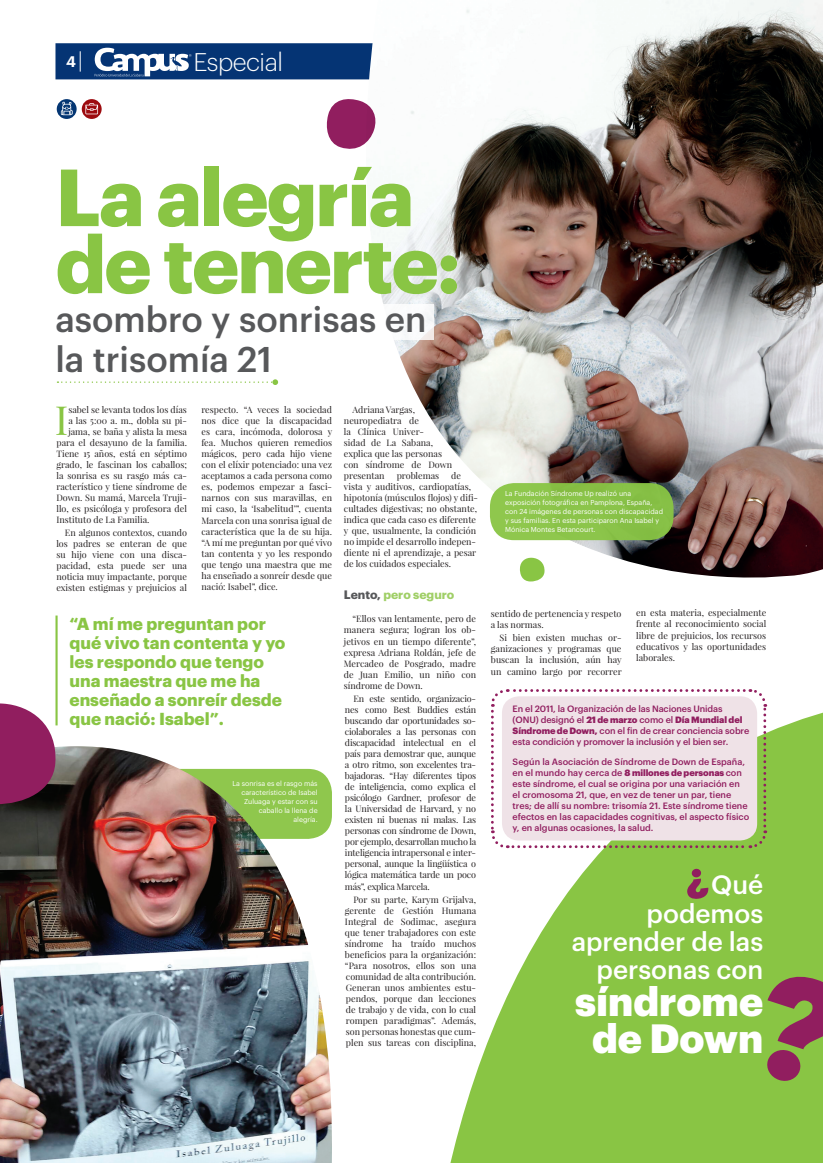
<style>
.page{position:relative;width:823px;height:1163px;background:#fff}
.page>*{position:absolute;margin:0;border:0;box-sizing:border-box;transform-origin:0 0}
.Titulo_Inicio{font:700 79px "Graphik";letter-spacing:-.025em;color:#89c544}
.Texto_corrido_apertu{font:40.1px "Playfair Display";color:#89c544}
.t1{font:900 40px/37px "Graphik";color:#fff;text-align:center}
.Titulo_Inicio-2{font:500 35px "Graphik";color:#57585a}
.t2{font:500 26px/28px "Graphik";color:#fff;text-align:right}
.Pie_de_foto{font:300 25px "Graphik";letter-spacing:-.02em;color:#fff}
.Destacado{font:700 17px/19px "Graphik";color:#89c544}
.Sección{font:600 15px "Graphik";color:#fff}
.t3{font:700 12px "Graphik";color:#a0cf67}
.Texto_corrido{font:9px/11px "Playfair Display";color:#231f20;text-align:justify}
.Texto_corrido-2{font:500 9px/11px "Graphik";color:#911e5f}
.Texto_corrido_apertu-2{font:9px "Playfair Display";color:#231f20}
.Pie_de_foto-2{font:7px/9px "Graphik";color:#fff}
.s1{color:#57585a}
.s2{font-weight:900}
</style>
<div class="page">
<svg style="left:57px;top:99px;width:20px;height:20px"></svg>
<svg style="left:61px;top:102px;width:12px;height:13px"></svg>
<svg style="left:82px;top:99px;width:20px;height:20px"></svg>
<svg style="left:85px;top:103px;width:13px;height:11px"></svg>
<hr style="left:55px;top:615px;width:3px;height:110px;background:#89c544">
<svg style="left:450px;top:705px;width:372px;height:457px;fill:#89c544"></svg>
<img style="left:365px;top:0;width:457px;height:578px">
<svg style="left:55px;top:43px;width:379px;height:36px"></svg>
<svg style="left:489px;top:689px;width:278px;height:160px"></svg>
<div style="left:501px;top:696px;width:255px;height:144px;background:#efe2e7;border-radius:17px"></div>
<div style="left:558px;top:1008px;width:264px;height:36px;background:#89c544"></div>
<svg style="left:764px;top:972px;width:58px;height:110px"></svg>
<svg style="left:686px;top:868px;width:22px;height:31px"></svg>
<svg style="left:57px;top:379px;width:221px;height:6px"></svg>
<div style="left:337px;top:305px;width:96px;height:35px;background:#fff"></div>
<svg style="left:326px;top:97px;width:52px;height:56px"></svg>
<svg style="left:519px;top:557px;width:25px;height:24px"></svg>
<div style="left:489px;top:483px;width:184px;height:57px;background:#89c544;border-radius:24px"></div>
<img style="left:0;top:746px;width:332px;height:416px">
<svg style="left:0;top:701px;width:58px;height:103px;background:#943f6d"></svg>
<p class="Sección" style="left:66px;top:50px;width:11px">4</p>
<p class="Pie_de_foto" style="left:193px;top:44px;width:91px">Especial</p>
<p class="Titulo_Inicio" style="left:55px;top:136px;width:360px">La alegría</p>
<p class="Titulo_Inicio" style="left:55px;top:203px;width:406px">de tenerte:</p>
<p class="Titulo_Inicio-2" style="left:55px;top:293px;width:372px">asombro y sonrisas en</p>
<p class="Titulo_Inicio-2" style="left:55px;top:333px;width:218px">la trisomía 21</p>
<p class="Texto_corrido_apertu" style="left:55px;top:394px;width:15px">I</p>
<p class="Texto_corrido_apertu-2" style="left:68px;top:403px;width:120px">sabel se levanta todos los días</p>
<p class="Texto_corrido" style="left:201px;top:403px;width:132px">respecto. “A veces la sociedad nos dice que la discapacidad es cara, incómoda, dolorosa y fea. Muchos quieren remedios mágicos, pero cada hijo viene con el elíxir potenciado: una vez aceptamos a cada persona como es, podemos empezar a fasci&shy;narnos con sus maravillas, en mi caso, la ‘Isabelitud’”, cuenta Marcela con una sonrisa igual de característica que la de su hija. “A mí me preguntan por qué vivo tan contenta y yo les respondo que tengo una maestra que me ha enseñado a sonreír desde que nació: Isabel”, dice.</p>
<p class="Destacado" style="left:69px;top:612px;width:217px">“A mí me preguntan por qué vivo tan contenta y yo les respondo que tengo una maestra que me ha enseñado a sonreír desde que nació: Isabel”.</p>
<p class="Texto_corrido" style="left:635px;top:607px;width:131px;line-height:11.3px">en esta materia, especialmente frente al reconocimiento social libre de prejuicios, los recursos educativos y las oportunidades laborales.</p>
<p class="Texto_corrido" style="left:344px;top:403px;width:109px;text-align:left;text-indent:9px">Adriana Vargas, neuropediatra de<br>la Clínica Univer-<br>sidad de La Sabana, explica que las personas con síndrome de Down presentan</p>
<p class="Texto_corrido_apertu-2" style="left:68px;top:414px;width:120px">a las 5:00 a. m., dobla su pi-</p>
<p class="Texto_corrido_apertu-2" style="left:68px;top:425px;width:120px">jama, se baña y alista la mesa</p>
<p class="Texto_corrido_apertu-2" style="left:56px;top:436px;width:132px">para el desayuno de la familia.</p>
<p class="Texto_corrido_apertu-2" style="left:56px;top:447px;width:132px">Tiene 15 años, está en séptimo</p>
<p class="Texto_corrido_apertu-2" style="left:56px;top:458px;width:132px">grado, le fascinan los caballos;</p>
<p class="Texto_corrido_apertu-2" style="left:56px;top:469px;width:132px">la sonrisa es su rasgo más ca-</p>
<p class="Texto_corrido_apertu-2" style="left:56px;top:480px;width:132px">racterístico y tiene síndrome de</p>
<p class="Texto_corrido_apertu-2" style="left:56px;top:491px;width:132px">Down. Su mamá, Marcela Truji-</p>
<p class="Texto_corrido_apertu-2" style="left:56px;top:502px;width:132px">llo, es psicóloga y profesora del</p>
<p class="Texto_corrido_apertu-2" style="left:56px;top:513px;width:95px">Instituto de La Familia.</p>
<p class="Texto_corrido" style="left:56px;top:527px;width:132px;text-indent:9px">En algunos contextos, cuando los padres se enteran de que su hijo viene con una disca&shy;pacidad, esta puede ser una noticia muy impactante, porque existen estigmas y prejuicios al</p>
<p class="Texto_corrido" style="left:344px;top:469px;width:135px;text-align:left;text-indent:107px">de vista y auditivos, cardiopatías, hipotonía (músculos flojos) y difi&shy;cultades digestivas; no obstante, indica que cada caso es diferente y que, usualmente, la condición no impide el desarrollo indepen&shy;diente ni el aprendizaje, a pesar de los cuidados especiales.</p>
<p class="t3" style="left:344px;top:585px;width:112px"><span class="s1">Lento,</span> pero seguro</p>
<p class="Texto_corrido" style="left:344px;top:613px;width:134px;text-indent:9px">“Ellos van lentamente, pero de manera segura; logran los ob&shy;jetivos en un tiempo diferente”, expresa Adriana Roldán, jefe de Mercadeo de Posgrado, madre de Juan Emilio, un niño con síndrome de Down.</p>
<p class="Texto_corrido" style="left:345px;top:693px;width:133px;text-indent:9px">En este sentido, organizacio&shy;nes como Best Buddies están buscando dar oportunidades so&shy;ciolaborales a las personas con discapacidad intelectual en el país para demostrar que, aunque a otro ritmo, son excelentes tra&shy;bajadoras. “Hay diferentes tipos de inteligencia, como explica el psicólogo Gardner, profesor de la Universidad de Harvard, y no existen ni buenas ni malas. Las personas con síndrome de Down, por ejemplo, desarrollan mucho la inteligencia intrapersonal e inter&shy;personal, aunque la lingüística o lógica matemática tarde un poco más”, explica Marcela.</p>
<p class="Texto_corrido" style="left:345px;top:894px;width:133px;text-indent:9px">Por su parte, Karym Grijalva, gerente de Gestión Humana Integral de Sodimac, asegura que tener trabajadores con este síndrome ha traído muchos beneficios para la organización: “Para nosotros, ellos son una comunidad de alta contribución.<br>Generan unos ambientes estu&shy;pendos, porque dan lecciones de trabajo y de vida, con lo cual rompen paradigmas”. Además, son personas honestas que cum&shy;plen sus tareas con disciplina,</p>
<p class="Texto_corrido" style="left:396px;top:469px;width:44px">problemas</p>
<p class="Pie_de_foto-2" style="left:505px;top:488px;width:159px">La Fundación Síndrome Up realizó una exposición fotográfica en Pamplona, España, con 24 imágenes de personas con discapacidad y sus familias. En esta participaron Ana Isabel y Mónica Montes Betancourt.</p>
<p class="Texto_corrido" style="left:490px;top:607px;width:132px">sentido de pertenencia y respeto a las normas.</p>
<p class="Texto_corrido" style="left:490px;top:632px;width:132px;text-indent:9px">Si bien existen muchas or&shy;ganizaciones y programas que buscan la inclusión, aún hay un camino largo por recorrer</p>
<p class="Texto_corrido-2" style="left:512px;top:702px;width:238px">En el 2011, la Organización de las Naciones Unidas (ONU) designó el <span class="s2">21 de marzo</span> como el <span class="s2">Día Mundial del Síndrome de Down,</span> con el fin de crear conciencia sobre esta condición y promover la inclusión y el bien ser.</p>
<p class="Texto_corrido-2" style="left:512px;top:755px;width:238px">Según la Asociación de Síndrome de Down de España, en el mundo hay cerca de <span class="s2">8 millones de personas</span> con este síndrome, el cual se origina por una variación en el cromosoma 21, que, en vez de tener un par, tiene tres; de allí su nombre: trisomía 21. Este síndrome tiene efectos en las capacidades cognitivas, el aspecto físico y, en algunas ocasiones, la salud.</p>
<p class="Pie_de_foto-2" style="left:232px;top:778px;width:87px;text-align:right">La sonrisa es el rasgo más característico de Isabel<br>Zuluaga y estar con su caballo la llena de<br>alegría.</p>
<p class="t2" style="left:710px;top:867px;width:53px">Qué</p>
<p class="t2" style="left:571px;top:897px;width:193px">podemos aprender de las personas con</p>
<p class="t1" style="left:574px;top:979px;width:189px">síndrome de Down</p>
</div>
